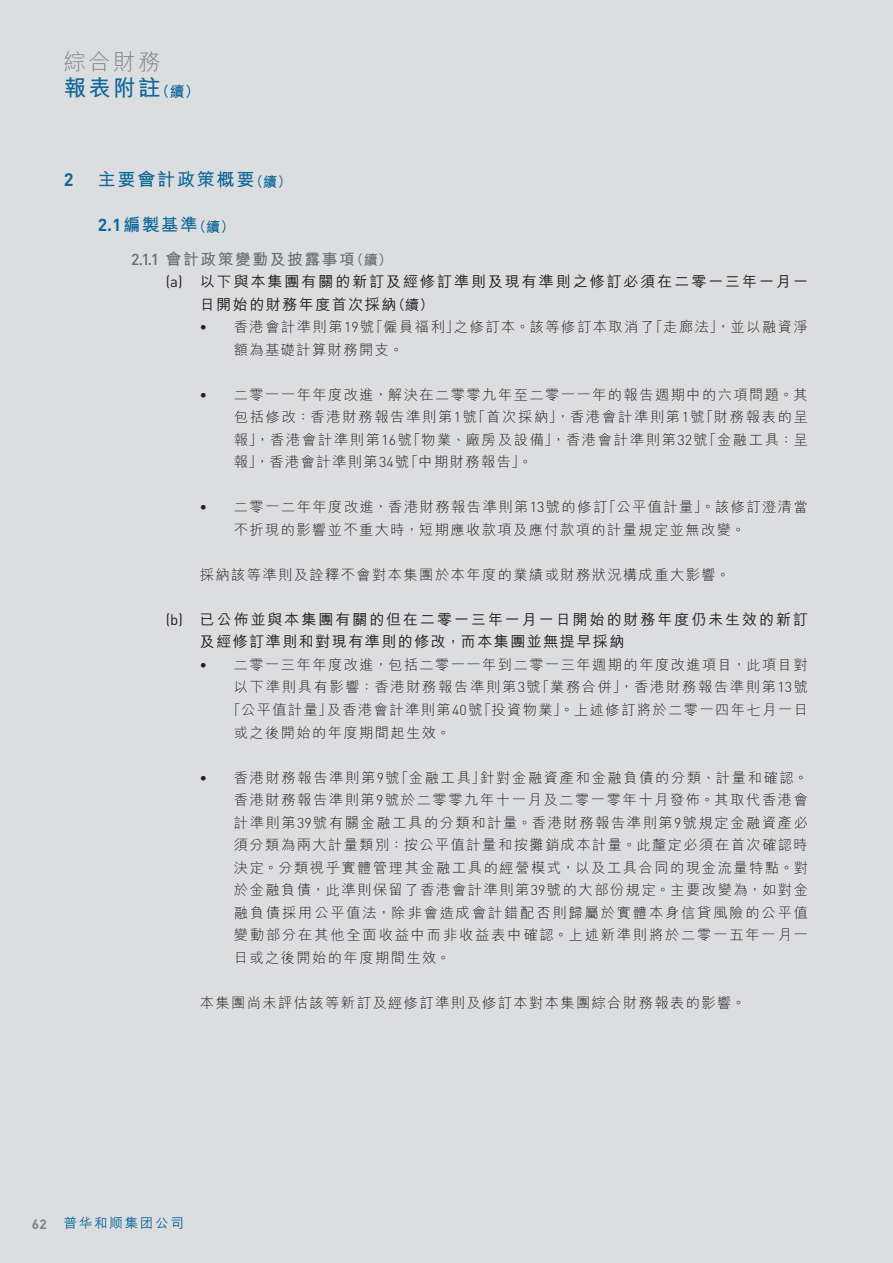
<style>
.page{position:relative;width:893px;height:1263px;background:#dcdddf}
.page>*{position:absolute;margin:0;border:0;box-sizing:border-box;transform-origin:0 0}
.t1{font:300 22.5px/25.5px "M Hei HK";color:#808285}
.t2{font:700 18px "M Hei HK";letter-spacing:.1em;color:#0f689a}
.t3{font:700 18px "DIN Pro";color:#0f689a}
.t4{font:700 17.25px "M Hei HK";color:#0f689a}
.t5{font:700 15.75px "M Hei HK";letter-spacing:.1em;color:#6c6d70}
.t6{font:500 15px/22.5px "M Hei HK";letter-spacing:.13em;color:#231f20}
.t7{font:300 14.25px/22.5px "M Hei HK";letter-spacing:.1em;color:#231f20}
.t8{font:300 14.25px "M Hei HK";letter-spacing:.12em;color:#231f20}
.t9{font:500 13.5px "M Hei HKS";letter-spacing:.13em;color:#0f689a}
.t10{font:700 13.5px "DIN Pro";color:#808285}
.s1{font-weight:700;color:#0f689a}
.s2{font-weight:700;font-size:15px;color:#0f689a}
.s3{font-size:14.25px}
.s4{font-family:"DIN Pro"}
.s5{font-family:"DIN Pro";font-weight:500}
.s6{font-family:"DIN Pro";font-weight:400}
</style>
<div class="page">
<h1 class="t1" style="left:64px;top:49px;width:138px">綜合財務<br><span class="s1">報表附註</span><span class="s2">（續）</span></h1>
<p class="t3" style="left:64px;top:167px;width:11px">2</p>
<p class="t2" style="left:98px;top:166px;width:196px">主要會計政策概要<span class="s3">（續）</span></p>
<p class="t4" style="left:98px;top:212px;width:138px"><span class="s4">2.1</span>編製基準<span class="s3">（續）</span></p>
<p class="t5" style="left:131px;top:248px;width:262px"><span class="s5">2.1.1</span> 會計政策變動及披露事項<span class="s3">（續）</span></p>
<p class="t6" style="left:200px;top:269px;width:610px;text-indent:-34px"><span class="s6">(a)</span> 以下與本集團有關的新訂及經修訂準則及現有準則之修訂必須在二零一三年一月一日開始的財務年度首次採納<span class="s3">（續）</span></p>
<p class="t7" style="left:234px;top:316px;width:575px;text-indent:-34px"><span class="s4">•</span> 香港會計準則第<span class="s4">19</span>號「僱員福利」之修訂本。該等修訂本取消了「走廊法」，並以融資淨額為基礎計算財務開支。</p>
<p class="t7" style="left:234px;top:383px;width:576px;text-align:justify;text-indent:-34px"><span class="s4">•</span> 二零一一年年度改進，解決在二零零九年至二零一一年的報告週期中的六項問題。其包括修改：香港財務報告準則第<span class="s4">1</span>號「首次採納」，香港會計準則第<span class="s4">1</span>號「財務報表的呈報」，香港會計準則第<span class="s4">16</span>號「物業、廠房及設備」，香港會計準則第<span class="s4">32</span>號「金融工具：呈報」，香港會計準則第<span class="s4">34</span>號「中期財務報告」。</p>
<p class="t7" style="left:234px;top:496px;width:576px;text-indent:-34px"><span class="s4">•</span> 二零一二年年度改進，香港財務報告準則第<span class="s4">13</span>號的修訂「公平值計量」。該修訂澄清當不折現的影響並不重大時，短期應收款項及應付款項的計量規定並無改變。</p>
<p class="t7" style="left:200px;top:563px;width:532px">採納該等準則及詮釋不會對本集團於本年度的業績或財務狀況構成重大影響。</p>
<p class="t6" style="left:200px;top:607px;width:610px;text-indent:-34px"><span class="s6">(b)</span> 已公佈並與本集團有關的但在二零一三年一月一日開始的財務年度仍未生效的新訂及經修訂準則和對現有準則的修改，而本集團並無提早採納</p>
<p class="t7" style="left:200px;top:653px;width:610px"><span class="s4">•</span> 二零一三年年度改進，包括二零一一年到二零一三年週期的年度改進項目，此項目對</p>
<p class="t8" style="left:234px;top:680px;width:576px">以下準則具有影響：香港財務報告準則第<span class="s4">3</span>號「業務合併」，香港財務報告準則第<span class="s4">13</span>號</p>
<p class="t7" style="left:227px;top:698px;width:583px">「公平值計量」及香港會計準則第<span class="s4">40</span>號「投資物業」。上述修訂將於二零一四年七月一日</p>
<p class="t7" style="left:234px;top:721px;width:218px">或之後開始的年度期間起生效。</p>
<p class="t7" style="left:234px;top:766px;width:576px;text-align:justify;text-indent:-34px"><span class="s4">•</span> 香港財務報告準則第<span class="s4">9</span>號「金融工具」針對金融資產和金融負債的分類、計量和確認。香港財務報告準則第<span class="s4">9</span>號於二零零九年十一月及二零一零年十月發佈。其取代香港會計準則第<span class="s4">39</span>號有關金融工具的分類和計量。香港財務報告準則第<span class="s4">9</span>號規定金融資產必須分類為兩大計量類別：按公平值計量和按攤銷成本計量。此釐定必須在首次確認時決定。分類視乎實體管理其金融工具的經營模式，以及工具合同的現金流量特點。對於金融負債，此準則保留了香港會計準則第<span class="s4">39</span>號的大部份規定。主要改變為，如對金融負債採用公平值法，除非會造成會計錯配否則歸屬於實體本身信貸風險的公平值變動部分在其他全面收益中而非收益表中確認。上述新準則將於二零一五年一月一日或之後開始的年度期間生效。</p>
<p class="t7" style="left:200px;top:991px;width:547px">本集團尚未評估該等新訂及經修訂準則及修訂本對本集團綜合財務報表的影響。</p>
<p class="t10" style="left:32px;top:1215px;width:16px">62</p>
<p class="t9" style="left:64px;top:1213px;width:122px">普華和順集團公司</p>
</div>
